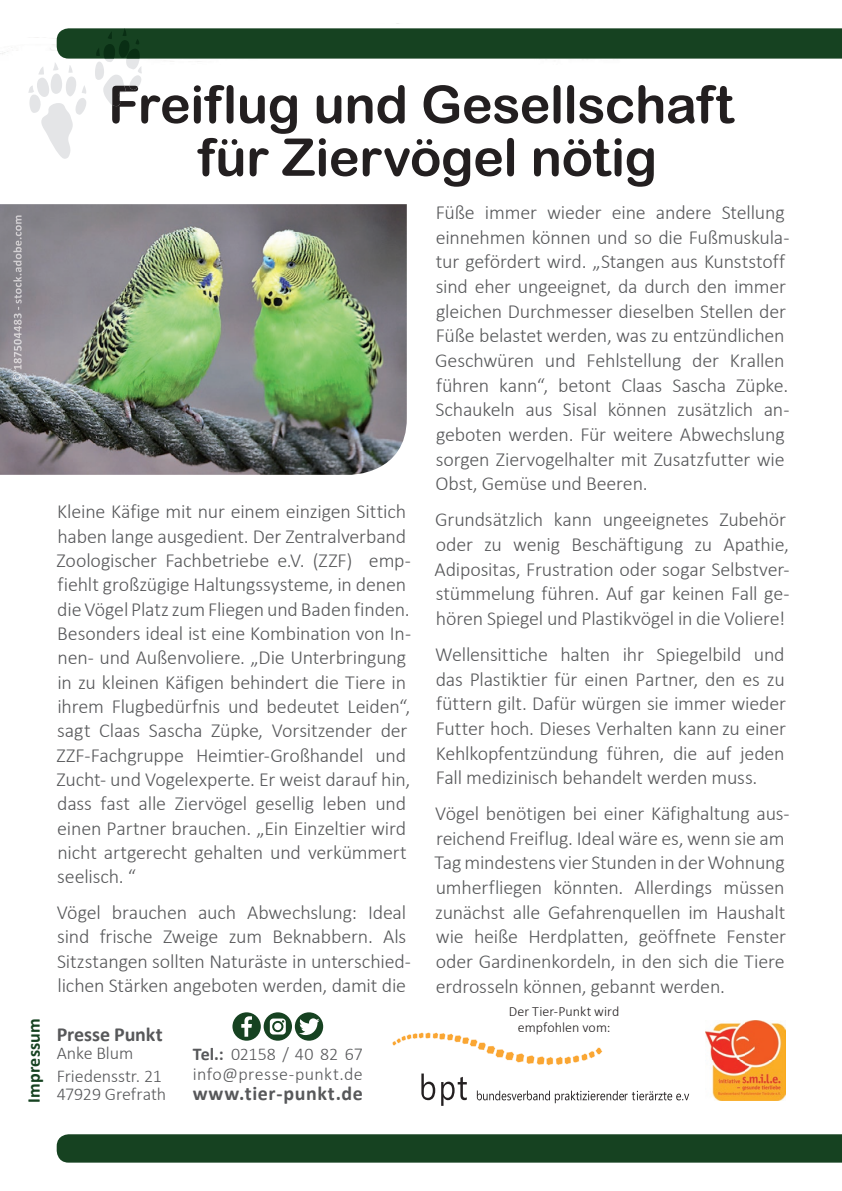
<style>
.page{position:relative;width:842px;height:1191px;background:#fff}
.page>*{position:absolute;margin:0;border:0;box-sizing:border-box;transform-origin:0 0}
.t1{font:52px/52.8px "Arial Rounded MT Bold";letter-spacing:-.01em;color:#231f20;text-align:center}
.t2{font:300 20px/24.6px "Calibri";letter-spacing:-.01em;color:#57585a}
.t3{font:700 20px "Calibri";letter-spacing:.025em;color:#57585a}
.t4{font:700 20px "Calibri";letter-spacing:-.005em;color:#57585a}
.t5{font:300 18px/20px "Calibri";letter-spacing:.02em;color:#57585a}
.t6{font:300 18px/23.6px "Calibri";color:#57585a}
.t7{font:700 18px "Calibri";letter-spacing:.015em;color:#164221}
.t8{font:300 14px/16px "Calibri";letter-spacing:.005em;color:#231f20;text-align:center}
.s1{font-weight:700}
</style>
<div class="page">
<img style="left:706px;top:1020px;width:79px;height:80px">
<svg style="left:477px;top:1090px;width:213px;height:13px"></svg>
<svg style="left:421px;top:1073px;width:14px;height:27px"></svg>
<svg style="left:441px;top:1076px;width:26px;height:30px"></svg>
<svg style="left:392px;top:1032px;width:211px;height:33px"></svg>
<svg style="left:232px;top:1012px;width:91px;height:28px"></svg>
<div style="left:57px;top:1134px;width:785px;height:28px;background:#164221"></div>
<img style="left:0;top:204px;width:407px;height:271px">
<img style="left:13px;top:215px;width:9px;height:167px">
<svg style="left:28px;top:28px;width:814px;height:131px"></svg>
<p class="t7" style="left:21px;top:1103px;width:87px;rotate:-90deg">Impressum</p>
<h1 class="t1" style="left:108px;top:77px;width:627px">Freiflug und Gesellschaft für Ziervögel nötig</h1>
<p class="t2" style="left:57px;top:499px;width:356px">Kleine Käfige mit nur einem einzigen Sittich haben lange ausgedient. Der Zentralverband Zoologischer Fachbetriebe e.V. (ZZF) emp&shy;fiehlt großzügige Haltungssysteme, in denen die Vögel Platz zum Fliegen und Baden finden.<br>Besonders ideal ist eine Kombination von In&shy;nen- und Außenvoliere. „Die Unterbringung in zu kleinen Käfigen behindert die Tiere in ihrem Flugbedürfnis und bedeutet Leiden“, sagt Claas Sascha Züpke, Vorsitzender der ZZF-Fachgruppe Heimtier-Großhandel und Zucht- und Vogelexperte. Er weist darauf hin, dass fast alle Ziervögel gesellig leben und einen Partner brauchen. „Ein Einzeltier wird nicht artgerecht gehalten und verkümmert seelisch. “</p>
<p class="t2" style="left:57px;top:900px;width:356px">Vögel brauchen auch Abwechslung: Ideal sind frische Zweige zum Beknabbern. Als Sitzstangen sollten Naturäste in unterschied&shy;lichen Stärken angeboten werden, damit die</p>
<p class="t4" style="left:57px;top:1019px;width:108px">Presse Punkt</p>
<p class="t6" style="left:57px;top:1040px;width:107px">Anke Blum<br>Friedensstr. 21</p>
<p class="t6" style="left:57px;top:1082px;width:111px">47929 Grefrath</p>
<p class="t5" style="left:193px;top:1044px;width:172px"><span class="s1">Tel.:</span> 02158 / 40 82 67 info@presse-punkt.de</p>
<p class="t3" style="left:193px;top:1079px;width:172px">www.tier-punkt.de</p>
<p class="t2" style="left:435px;top:200px;width:356px">Füße immer wieder eine andere Stellung einnehmen können und so die Fußmuskula&shy;tur gefördert wird. „Stangen aus Kunststoff sind eher ungeeignet, da durch den immer gleichen Durchmesser dieselben Stellen der Füße belastet werden, was zu entzündlichen Geschwüren und Fehlstellung der Krallen führen kann“, betont Claas Sascha Züpke.<br>Schaukeln aus Sisal können zusätzlich an&shy;geboten werden. Für weitere Abwechslung sorgen Ziervogelhalter mit Zusatzfutter wie Obst, Gemüse und Beeren.</p>
<p class="t2" style="left:435px;top:507px;width:356px">Grundsätzlich kann ungeeignetes Zubehör oder zu wenig Beschäftigung zu Apathie, Adipositas, Frustration oder sogar Selbstver&shy;stümmelung führen. Auf gar keinen Fall ge&shy;hören Spiegel und Plastikvögel in die Voliere!</p>
<p class="t2" style="left:435px;top:642px;width:352px;text-align:justify">Wellensittiche halten ihr Spiegelbild und das Plastiktier für einen Partner, den es zu füttern gilt. Dafür würgen sie immer wieder Futter hoch. Dieses Verhalten kann zu einer Kehlkopfentzündung führen, die auf jeden Fall medizinisch behandelt werden muss.</p>
<p class="t2" style="left:435px;top:801px;width:356px">Vögel benötigen bei einer Käfighaltung aus&shy;reichend Freiflug. Ideal wäre es, wenn sie am Tag mindestens vier Stunden in der Wohnung umherfliegen könnten. Allerdings müssen zunächst alle Gefahrenquellen im Haushalt wie heiße Herdplatten, geöffnete Fenster oder Gardinenkordeln, in den sich die Tiere erdrosseln können, gebannt werden.</p>
<p class="t8" style="left:509px;top:1003px;width:112px">Der Tier-Punkt wird empfohlen vom:</p>
</div>
